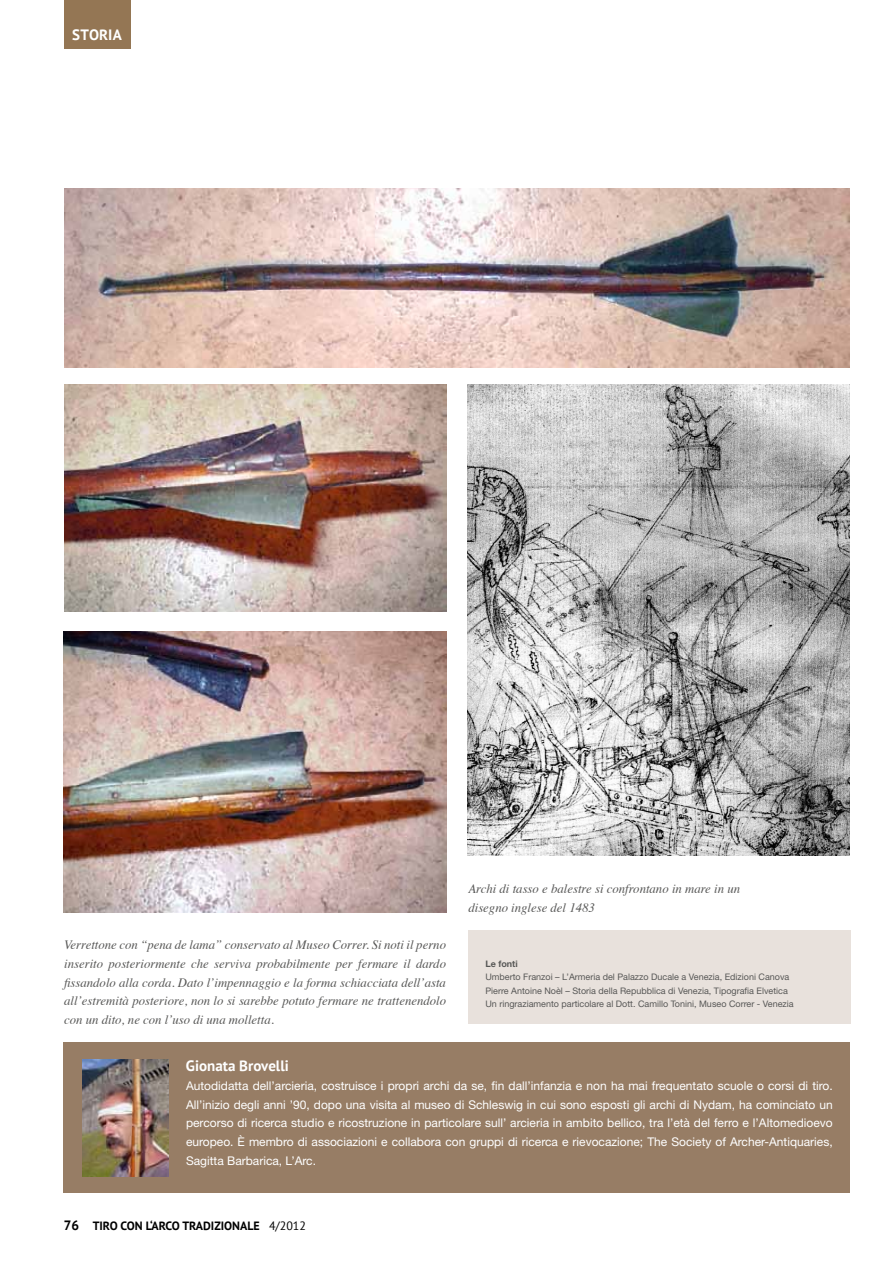
<style>
.page{position:relative;width:893px;height:1263px;background:#fff}
.page>*{position:absolute;margin:0;border:0;box-sizing:border-box;transform-origin:0 0}
.t1{font:700 15px "PT Sans";color:#fff}
.t2{font:italic 12.75px/18.8px "Times";color:#575756;text-align:justify}
.t3{font:12px/18.8px "Helvetica Neue LT Std";color:#fff;text-align:justify}
.t4{font:700 12px "PT Sans";color:#000}
.t5{font:9px/13.5px "Helvetica Neue LT Std";color:#575756}
.t6{font:700 9px "Helvetica Neue LT Std";color:#575756}
.s1{font-size:13.5px}
.s2{font-weight:400}
</style>
<div class="page">
<img style="left:468px;top:384px;width:382px;height:471px">
<img style="left:64px;top:384px;width:382px;height:228px">
<img style="left:64px;top:631px;width:383px;height:282px">
<img style="left:64px;top:189px;width:786px;height:179px">
<div style="left:468px;top:930px;width:382px;height:94px;background:#e8e1dc"></div>
<div style="left:64px;top:0;width:66px;height:49px;background:#947654"></div>
<div style="left:63px;top:1043px;width:787px;height:150px;background:#977d65"></div>
<img style="left:82px;top:1060px;width:86px;height:117px">
<p class="t1" style="left:72px;top:25px;width:51px">STORIA</p>
<p class="t2" style="left:64px;top:935px;width:383px">Verrettone con “pena de lama” conservato al Museo Correr. Si noti il perno inserito posteriormente che serviva probabilmente per fermare il dardo fissandolo alla corda. Dato l’impennaggio e la forma schiacciata dell’asta all’estremità posteriore, non lo si sarebbe potuto fermare ne trattenendolo con un dito, ne con l’uso di una molletta.</p>
<p class="t2" style="left:468px;top:878px;width:273px">Archi di tasso e balestre si confrontano in mare in un disegno inglese del 1483</p>
<p class="t6" style="left:485px;top:958px;width:34px">Le fonti</p>
<p class="t5" style="left:485px;top:970px;width:310px">Umberto Franzoi – L’Armeria del Palazzo Ducale a Venezia, Edizioni Canova<br>Pierre Antoine Noèl – Storia della Repubblica di Venezia, Tipografia Elvetica<br>Un ringraziamento particolare al Dott. Camillo Tonini, Museo Correr - Venezia</p>
<p class="t1" style="left:186px;top:1056px;width:104px">Gionata Brovelli</p>
<p class="t3" style="left:186px;top:1076px;width:648px">Autodidatta dell’arcieria, costruisce i propri archi da se, fin dall’infanzia e non ha mai frequentato scuole o corsi di tiro.<br>All’inizio degli anni ’90, dopo una visita al museo di Schleswig in cui sono esposti gli archi di Nydam, ha cominciato un percorso di ricerca studio e ricostruzione in particolare sull’ arcieria in ambito bellico, tra l’età del ferro e l’Altomedioevo europeo. È membro di associazioni e collabora con gruppi di ricerca e rievocazione; The Society of Archer-Antiquaries, Sagitta Barbarica, L’Arc.</p>
<p class="t4" style="left:64px;top:1218px;width:244px"><span class="s1">76</span> TIRO CON L‘ARCO TRADIZIONALE <span class="s2">4/2012</span></p>
</div>
